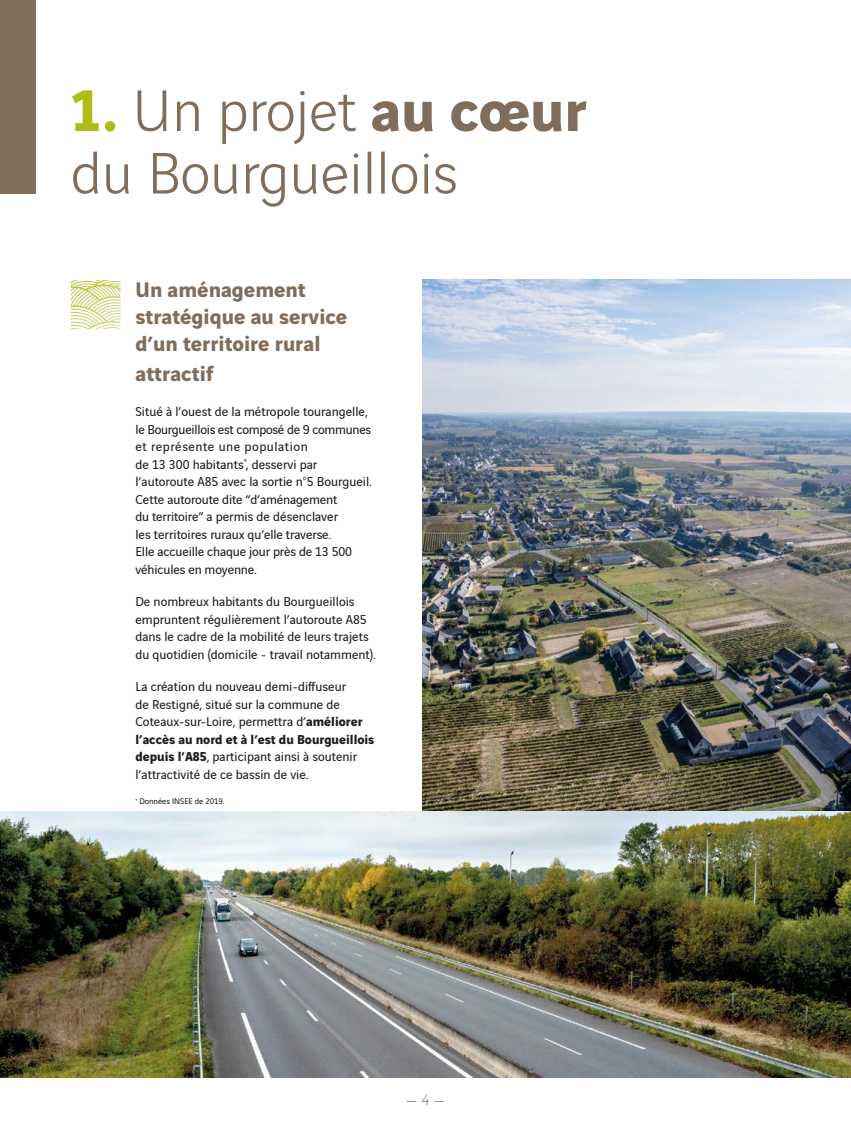
<style>
.page{position:relative;width:851px;height:1134px;background:#fff}
.page>*{position:absolute;margin:0;border:0;box-sizing:border-box;transform-origin:0 0}
.t1{font:300 62.5px/62.5px "Vinci Sans";color:#816d5c}
.t2{font:700 22.5px/27px "Vinci Sans";color:#816d5c}
.t3{font:200 16.25px "Vinci Sans";color:#1d1d1b}
.t4{font:13.75px/17.5px "Vinci Sans";color:#1d1d1b}
.t5{font:8.75px "Vinci Sans";color:#1d1d1b}
.s1{font-weight:700;color:#aebd14}
.s2{font-weight:700}
</style>
<div class="page">
<img style="left:423px;top:280px;width:427px;height:531px">
<svg style="left:71px;top:280px;width:50px;height:29px"></svg>
<div style="left:0;top:0;width:35px;height:193px;background:#816d5c"></div>
<img style="left:0;top:811px;width:850px;height:266px">
<h1 class="t1" style="left:71px;top:74px;width:517px"><span class="s1">1.</span> Un projet <span class="s2">au cœur </span>du Bourgueillois</h1>
<h2 class="t2" style="left:135px;top:274px;width:213px">Un aménagement stratégique au service d’un territoire rural</h2>
<h2 class="t2" style="left:135px;top:358px;width:80px">attractif</h2>
<p class="t4" style="left:135px;top:402px;width:238px">Situé à l’ouest de la métropole tourangelle, le Bourgueillois est composé de 9 communes et représente une population<br>de 13 300 habitants<sup>*</sup>, desservi par l’autoroute A85 avec la sortie n°5 Bourgueil.<br>Cette autoroute dite “d’aménagement<br>du territoire” a permis de désenclaver<br>les territoires ruraux qu’elle traverse.<br>Elle accueille chaque jour près de 13 500 véhicules en moyenne.</p>
<p class="t4" style="left:135px;top:592px;width:242px">De nombreux habitants du Bourgueillois empruntent régulièrement l’autoroute A85 dans le cadre de la mobilité de leurs trajets du quotidien (domicile - travail notamment).</p>
<p class="t4" style="left:135px;top:677px;width:240px">La création du nouveau demi-diffuseur<br>de Restigné, situé sur la commune de Coteaux-sur-Loire, permettra d’<span class="s2">améliorer l’accès au nord et à l’est du Bourgueillois depuis l’A85</span>, participant ainsi à soutenir l’attractivité de ce bassin de vie.</p>
<p class="t5" style="left:135px;top:795px;width:91px"><sup>*</sup> Données INSEE de 2019.</p>
<p class="t3" style="left:405px;top:1088px;width:42px">— 4 —</p>
</div>
